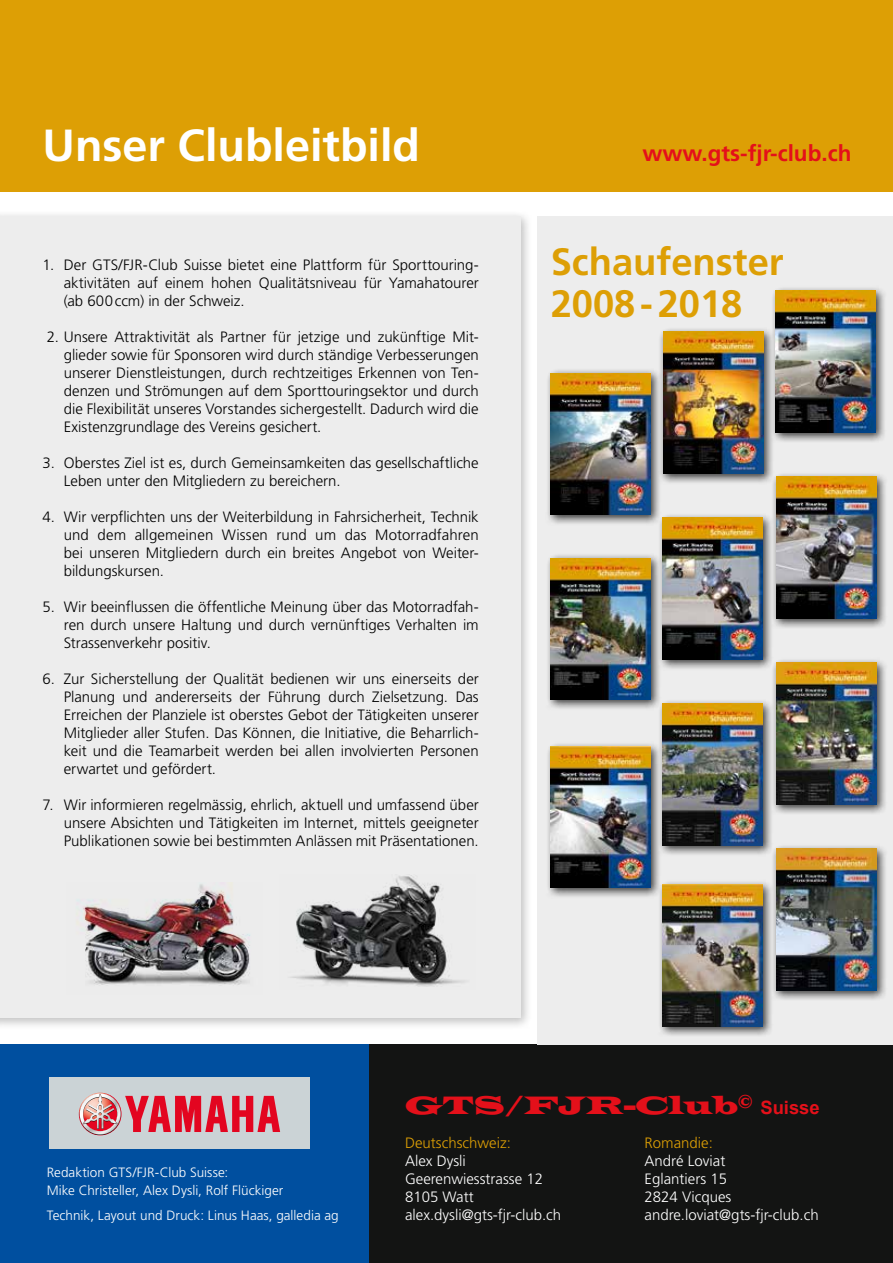
<style>
.page{position:relative;width:893px;height:1263px;background:#fff}
.page>*{position:absolute;margin:0;border:0;box-sizing:border-box;transform-origin:0 0}
.t1{font:700 45px "Frutiger";color:#fff}
.t2{font:700 38.1px/42px "Frutiger";color:#dd9f05}
.t3{font:25.95px "Latin Wide";color:#e4101a}
.t4{font:700 22.5px "Frutiger";color:#e4101a}
.t5{font:300 15px/18px "Frutiger";color:#000;text-align:justify}
.t6{font:300 15px/18px "Frutiger";color:#fff}
.t7{font:300 15px "Frutiger";color:#dd9f05}
.t8{font:300 13.5px/18px "Frutiger";color:#fff}
.s1{font-family:"Arial";font-weight:700;font-size:18.45px}
</style>
<div class="page">
<div style="left:0;top:210px;width:533px;height:820px;background:#000;opacity:.25"></div>
<div style="left:0;top:216px;width:520px;height:801px;background:#ededed"></div>
<div style="left:0;top:1044px;width:370px;height:219px;background:#004f9f"></div>
<div style="left:370px;top:1044px;width:523px;height:219px;background:#131413"></div>
<div style="left:0;top:0;width:893px;height:191px;background:#dd9f05"></div>
<div style="left:49px;top:1077px;width:261px;height:71px;background:#cbd3d6"></div>
<svg style="left:80px;top:1093px;width:200px;height:42px"></svg>
<img style="left:77px;top:883px;width:173px;height:102px">
<img style="left:290px;top:875px;width:175px;height:112px">
<div style="left:537px;top:216px;width:356px;height:828px;background:#ededed"></div>
<div style="left:546px;top:368px;width:116px;height:158px;background:#000;opacity:.75"></div>
<img style="left:551px;top:373px;width:100px;height:142px">
<div style="left:771px;top:285px;width:116px;height:158px;background:#000;opacity:.75"></div>
<img style="left:776px;top:291px;width:100px;height:141px">
<div style="left:658px;top:327px;width:116px;height:157px;background:#000;opacity:.75"></div>
<img style="left:663px;top:332px;width:100px;height:141px">
<div style="left:546px;top:553px;width:116px;height:158px;background:#000;opacity:.75"></div>
<img style="left:551px;top:558px;width:100px;height:142px">
<div style="left:771px;top:471px;width:116px;height:158px;background:#000;opacity:.75"></div>
<img style="left:776px;top:477px;width:100px;height:141px">
<div style="left:658px;top:513px;width:116px;height:157px;background:#000;opacity:.75"></div>
<img style="left:663px;top:518px;width:100px;height:141px">
<div style="left:771px;top:657px;width:116px;height:158px;background:#000;opacity:.75"></div>
<img style="left:776px;top:663px;width:100px;height:141px">
<div style="left:658px;top:699px;width:116px;height:157px;background:#000;opacity:.75"></div>
<img style="left:663px;top:704px;width:100px;height:141px">
<div style="left:546px;top:741px;width:116px;height:158px;background:#000;opacity:.75"></div>
<img style="left:551px;top:746px;width:100px;height:142px">
<div style="left:658px;top:879px;width:116px;height:158px;background:#000;opacity:.75"></div>
<img style="left:663px;top:885px;width:100px;height:141px">
<div style="left:771px;top:843px;width:116px;height:158px;background:#000;opacity:.75"></div>
<img style="left:776px;top:849px;width:100px;height:141px">
<h1 class="t1" style="left:43px;top:119px;width:379px">Unser Clubleitbild</h1>
<p class="t5" style="left:64px;top:256px;width:417px;text-indent:-21px">1. Der GTS/FJR-Club Suisse bietet eine Plattform für Sporttouring&shy;aktivitäten auf einem hohen Qualitätsniveau für Yamahatourer (ab 600ccm) in der Schweiz.</p>
<p class="t5" style="left:64px;top:328px;width:417px;text-indent:-17px">2. Unsere Attraktivität als Partner für jetzige und zukünftige Mit&shy;glieder sowie für Sponsoren wird durch ständige Verbesserungen unserer Dienstleistungen, durch rechtzeitiges Erkennen von Ten&shy;denzen und Strömungen auf dem Sporttouringsektor und durch die Flexibilität unseres Vorstandes sichergestellt. Dadurch wird die Existenzgrundlage des Vereins gesichert.</p>
<p class="t5" style="left:64px;top:454px;width:417px;text-indent:-21px">3. Oberstes Ziel ist es, durch Gemeinsamkeiten das gesellschaftliche<br>Leben unter den Mitgliedern zu bereichern.</p>
<p class="t5" style="left:64px;top:508px;width:417px;text-indent:-21px">4. Wir verpflichten uns der Weiterbildung in Fahrsicherheit, Technik und dem allgemeinen Wissen rund um das Motorradfahren bei unseren Mitgliedern durch ein breites Angebot von Weiter&shy;bildungskursen.</p>
<p class="t5" style="left:64px;top:598px;width:416px;text-indent:-21px">5. Wir beeinflussen die öffentliche Meinung über das Motorradfah&shy;ren durch unsere Haltung und durch vernünftiges Verhalten im Strassenverkehr positiv.</p>
<p class="t5" style="left:64px;top:670px;width:416px;text-indent:-21px">6. Zur Sicherstellung der Qualität bedienen wir uns einerseits der Planung und andererseits der Führung durch Zielsetzung. Das Erreichen der Planziele ist oberstes Gebot der Tätigkeiten unserer Mitglieder aller Stufen. Das Können, die Initiative, die Beharrlich&shy;keit und die Teamarbeit werden bei allen involvierten Personen erwartet und gefördert.</p>
<p class="t5" style="left:64px;top:796px;width:417px;text-indent:-21px">7. Wir informieren regelmässig, ehrlich, aktuell und umfassend über unsere Absichten und Tätigkeiten im Internet, mittels geeigneter Publikationen sowie bei bestimmten Anlässen mit Präsentationen.</p>
<h3 class="t4" style="left:643px;top:140px;width:210px">www.gts-fjr-club.ch</h3>
<h2 class="t2" style="left:551px;top:241px;width:234px">Schaufenster<br>2008-2018</h2>
<p class="t8" style="left:47px;top:1163px;width:238px">Redaktion GTS/FJR-Club Suisse:<br>Mike Christeller, Alex Dysli, Rolf Flückiger</p>
<p class="t8" style="left:47px;top:1207px;width:294px">Technik, Layout und Druck: Linus Haas, galledia ag</p>
<h3 class="t3" style="left:405px;top:1089px;width:416px">GTS/FJR-Club<sup>©</sup> <span class="s1">Suisse</span></h3>
<p class="t7" style="left:405px;top:1135px;width:107px">Deutschschweiz:</p>
<p class="t6" style="left:405px;top:1152px;width:158px">Alex Dysli<br>Geerenwiesstrasse 12<br>8105 Watt alex.dysli@gts-fjr-club.ch</p>
<p class="t7" style="left:645px;top:1134px;width:70px">Romandie:</p>
<p class="t6" style="left:645px;top:1152px;width:176px">André Loviat<br>Eglantiers 15<br>2824 Vicques andre.loviat@gts-fjr-club.ch</p>
</div>
